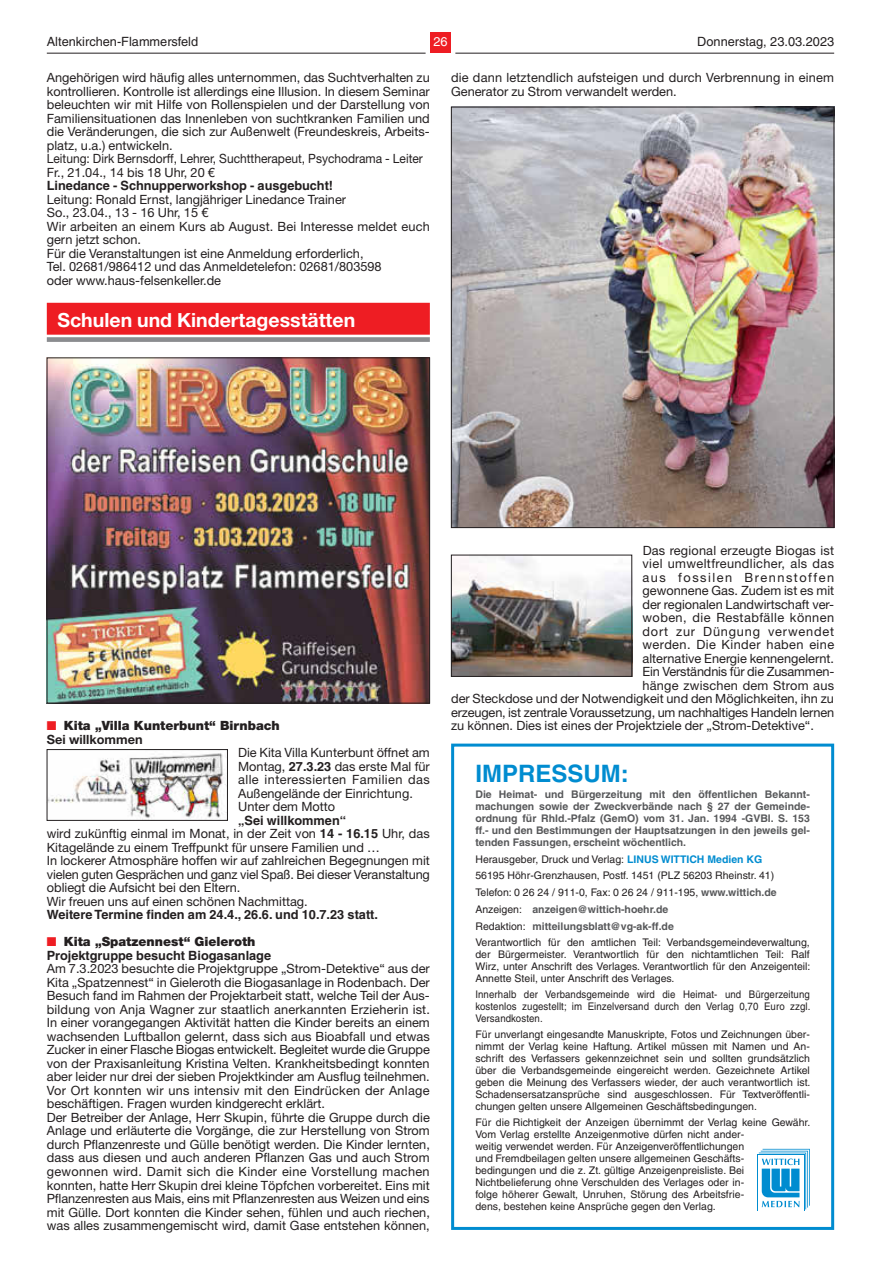
<style>
.page{position:relative;width:881px;height:1263px;background:#fff}
.page>*{position:absolute;margin:0;border:0;box-sizing:border-box;transform-origin:0 0}
.t1{font:700 24px "Helvetica LT";color:#008cd0}
.t2{font:700 19.5px "Helvetica Neue LT";color:#fff}
.t3{font:12.75px/13.5px "Helvetica Neue LT";color:#231f20}
.t4{font:700 12.75px "Helvetica LT";color:#231f20}
.t5{font:900 12.75px/13.5px "Helvetica Neue LT";color:#231f20}
.t6{font:12.75px "Helvetica Neue LT";letter-spacing:.035em;color:#231f20}
.t7{font:12.75px "Helvetica LT";color:#231f20}
.t8{font:12.75px "Helvetica Neue LT";letter-spacing:.03em;color:#231f20}
.t9{font:12.75px "Helvetica Neue LT";letter-spacing:.02em;color:#231f20}
.t10{font:12.75px "Helvetica Neue LT";letter-spacing:.12em;color:#231f20}
.t11{font:12.75px "Helvetica Neue LT";letter-spacing:.065em;color:#231f20}
.t12{font:12.75px "Helvetica LT";color:#fff}
.t13{font:10.5px/12px "Helvetica LT";color:#231f20}
.t14{font:700 10.5px/12px "Helvetica LT";color:#57585a;text-align:justify}
.t15{font:10.5px/12px "Helvetica LT";color:#231f20;text-align:justify;scale:.92 1}
.s1{color:#ee1d23}
.s2{font-weight:700}
.s3{font-family:"Helvetica LT";font-weight:700}
.s4{font-weight:700;color:#008cd0}
.s5{font-weight:700;color:#57585a}
</style>
<div class="page">
<div style="left:430px;top:32px;width:20px;height:21px;background:#ee1d23"></div>
<hr style="left:47px;top:53px;width:378px;height:1px;background:#231f20">
<hr style="left:455px;top:53px;width:378px;height:1px;background:#231f20">
<img style="left:453px;top:109px;width:378px;height:417px">
<img style="left:453px;top:557px;width:176px;height:118px">
<div style="left:451px;top:555px;width:180px;height:122px;border:1px solid #231f20"></div>
<div style="left:47px;top:303px;width:382px;height:32px;background:#ee1d23"></div>
<div style="left:47px;top:337px;width:382px;height:5px;background:#8a8c8f"></div>
<img style="left:49px;top:360px;width:378px;height:341px">
<div style="left:47px;top:358px;width:382px;height:345px;border:1px solid #231f20"></div>
<img style="left:49px;top:753px;width:176px;height:66px">
<div style="left:47px;top:749px;width:180px;height:72px;border:1px solid #231f20"></div>
<div style="left:451px;top:744px;width:382px;height:486px;border:3px solid #008cd0"></div>
<svg style="left:757px;top:1155px;width:1px;height:55px"></svg>
<svg style="left:758px;top:1149px;width:51px;height:60px"></svg>
<p class="t7" style="left:47px;top:34px;width:153px">Altenkirchen-Flammersfeld</p>
<p class="t12" style="left:433px;top:34px;width:16px">26</p>
<p class="t7" style="left:697px;top:34px;width:138px">Donnerstag, 23.03.2023</p>
<p class="t3" style="left:451px;top:71px;width:384px">die dann letztendlich aufsteigen und durch Verbrennung in einem<br>Generator zu Strom verwandelt werden.</p>
<p class="t3" style="left:47px;top:71px;width:384px">Angehörigen wird häufig alles unternommen, das Suchtverhalten zu kontrollieren. Kontrolle ist allerdings eine Illusion. In diesem Seminar beleuchten wir mit Hilfe von Rollenspielen und der Darstellung von Familiensituationen das Innenleben von suchtkranken Familien und die Veränderungen, die sich zur Außenwelt (Freundeskreis, Arbeits&shy;platz, u.a.) entwickeln.<br>Leitung: Dirk Bernsdorff, Lehrer, Suchttherapeut, Psychodrama - Leiter Fr., 21.04., 14 bis 18 Uhr, 20 €</p>
<p class="t4" style="left:47px;top:178px;width:288px">Linedance - Schnupperworkshop - ausgebucht!</p>
<p class="t3" style="left:47px;top:192px;width:384px">Leitung: Ronald Ernst, langjähriger Linedance Trainer<br>So., 23.04., 13 - 16 Uhr, 15 €<br>Wir arbeiten an einem Kurs ab August. Bei Interesse meldet euch gern jetzt schon.<br>Für die Veranstaltungen ist eine Anmeldung erforderlich,<br>Tel. 02681/986412 und das Anmeldetelefon: 02681/803598<br>oder www.haus-felsenkeller.de</p>
<h2 class="t2" style="left:57px;top:308px;width:299px">Schulen und Kindertagesstätten</h2>
<p class="t5" style="left:47px;top:719px;width:234px"><span class="s1">■</span> Kita „Villa Kunterbunt“ Birnbach<br><span class="s2">Sei willkommen</span></p>
<p class="t3" style="left:238px;top:746px;width:193px">Die Kita Villa Kunterbunt öffnet am<br>Montag, <span class="s3">27.3.23</span> das erste Mal für alle interessierten Familien das<br>Außengelände der Einrichtung.<br>Unter dem Motto</p>
<p class="t4" style="left:238px;top:813px;width:109px">„Sei willkommen“</p>
<p class="t3" style="left:47px;top:827px;width:384px">wird zukünftig einmal im Monat, in der Zeit von <span class="s3">14 - 16.15</span> Uhr, das Kitagelände zu einem Treffpunkt für unsere Familien und …<br>In lockerer Atmosphäre hoffen wir auf zahlreichen Begegnungen mit vielen guten Gesprächen und ganz viel Spaß. Bei dieser Veranstaltung obliegt die Aufsicht bei den Eltern.<br>Wir freuen uns auf einen schönen Nachmittag.</p>
<p class="t4" style="left:47px;top:907px;width:332px">Weitere Termine finden am 24.4., 26.6. und 10.7.23 statt.</p>
<p class="t5" style="left:47px;top:935px;width:210px"><span class="s1">■</span> Kita „Spatzennest“ Gieleroth</p>
<p class="t4" style="left:47px;top:948px;width:226px">Projektgruppe besucht Biogasanlage</p>
<p class="t3" style="left:47px;top:962px;width:384px">Am 7.3.2023 besuchte die Projektgruppe „Strom-Detektive“ aus der Kita „Spatzennest“ in Gieleroth die Biogasanlage in Rodenbach. Der Besuch fand im Rahmen der Projektarbeit statt, welche Teil der Aus&shy;bildung von Anja Wagner zur staatlich anerkannten Erzieherin ist.<br>In einer vorangegangen Aktivität hatten die Kinder bereits an einem wachsenden Luftballon gelernt, dass sich aus Bioabfall und etwas Zucker in einer Flasche Biogas entwickelt. Begleitet wurde die Gruppe von der Praxisanleitung Kristina Velten. Krankheitsbedingt konnten aber leider nur drei der sieben Projektkinder am Ausflug teilnehmen.<br>Vor Ort konnten wir uns intensiv mit den Eindrücken der Anlage beschäftigen. Fragen wurden kindgerecht erklärt.<br>Der Betreiber der Anlage, Herr Skupin, führte die Gruppe durch die Anlage und erläuterte die Vorgänge, die zur Herstellung von Strom durch Pflanzenreste und Gülle benötigt werden. Die Kinder lernten, dass aus diesen und auch anderen Pflanzen Gas und auch Strom gewonnen wird. Damit sich die Kinder eine Vorstellung machen konnten, hatte Herr Skupin drei kleine Töpfchen vorbereitet. Eins mit Pflanzenresten aus Mais, eins mit Pflanzenresten aus Weizen und eins mit Gülle. Dort konnten die Kinder sehen, fühlen und auch riechen, was alles zusammengemischt wird, damit Gase entstehen können,</p>
<p class="t3" style="left:642px;top:543px;width:193px">Das regional erzeugte Biogas ist</p>
<p class="t8" style="left:642px;top:556px;width:193px">viel umweltfreundlicher, als das</p>
<p class="t10" style="left:642px;top:570px;width:193px">aus fossilen Brennstoffen</p>
<p class="t3" style="left:642px;top:584px;width:193px">gewonnene Gas. Zudem ist es mit</p>
<p class="t3" style="left:642px;top:597px;width:193px">der regionalen Landwirtschaft ver-</p>
<p class="t6" style="left:642px;top:610px;width:193px">woben, die Restabfälle können</p>
<p class="t11" style="left:642px;top:624px;width:193px">dort zur Düngung verwendet</p>
<p class="t6" style="left:642px;top:637px;width:193px">werden. Die Kinder haben eine</p>
<p class="t3" style="left:642px;top:651px;width:193px">alternative Energie kennengelernt.</p>
<p class="t3" style="left:642px;top:665px;width:193px">Ein Verständnis für die Zusammen-</p>
<p class="t9" style="left:642px;top:678px;width:193px">hänge zwischen dem Strom aus</p>
<p class="t3" style="left:451px;top:692px;width:384px">der Steckdose und der Notwendigkeit und den Möglichkeiten, ihn zu</p>
<p class="t3" style="left:451px;top:705px;width:384px">erzeugen, ist zentrale Voraussetzung, um nachhaltiges Handeln lernen</p>
<p class="t3" style="left:451px;top:719px;width:364px">zu können. Dies ist eines der Projektziele der „Strom-Detektive“.</p>
<h1 class="t1" style="left:475px;top:759px;width:155px">IMPRESSUM:</h1>
<p class="t14" style="left:475px;top:788px;width:336px">Die Heimat- und Bürgerzeitung mit den öffentlichen Bekannt&shy;machungen sowie der Zweckverbände nach § 27 der Gemeinde&shy;ordnung für Rhld.-Pfalz (GemO) vom 31. Jan. 1994 -GVBl. S. 153 ff.- und den Bestimmungen der Hauptsatzungen in den jeweils gel&shy;tenden Fassungen, erscheint wöchentlich.</p>
<p class="t13" style="left:475px;top:851px;width:336px;line-height:16.5px">Herausgeber, Druck und Verlag: <span class="s4">LINUS WITTICH Medien KG<br></span>56195 Höhr-Grenzhausen, Postf. 1451 (PLZ 56203 Rheinstr. 41)<br>Telefon: 0 26 24 / 911-0, Fax: 0 26 24 / 911-195, <span class="s5">www.wittich.de </span>Anzeigen: <span class="s5">anzeigen@wittich-hoehr.de<br></span>Redaktion: <span class="s5">mitteilungsblatt@vg-ak-ff.de<br></span>Verantwortlich für den amtlichen Teil: Verbandsgemeindeverwaltung,</p>
<p class="t13" style="left:475px;top:948px;width:336px;text-align:justify">der Bürgermeister. Verantwortlich für den nichtamtlichen Teil: Ralf Wirz, unter Anschrift des Verlages. Verantwortlich für den Anzeigenteil:<br>Annette Steil, unter Anschrift des Verlages.</p>
<p class="t15" style="left:475px;top:988px;width:365px">Innerhalb der Verbandsgemeinde wird die Heimat- und Bürgerzeitung kostenlos zugestellt; im Einzelversand durch den Verlag 0,70 Euro zzgl.<br>Versandkosten.</p>
<p class="t13" style="left:475px;top:1028px;width:336px;text-align:justify">Für unverlangt eingesandte Manuskripte, Fotos und Zeichnungen über&shy;nimmt der Verlag keine Haftung. Artikel müssen mit Namen und An&shy;schrift des Verfassers gekennzeichnet sein und sollten grundsätzlich über die Verbandsgemeinde eingereicht werden. Gezeichnete Artikel geben die Meinung des Verfassers wieder, der auch verantwortlich ist.<br>Schadensersatzansprüche sind ausgeschlossen. Für Textveröffentli&shy;chungen gelten unsere Allgemeinen Geschäftsbedingungen.</p>
<p class="t13" style="left:475px;top:1116px;width:336px">Für die Richtigkeit der Anzeigen übernimmt der Verlag keine Gewähr.<br>Vom Verlag erstellte Anzeigenmotive dürfen nicht ander-<br>weitig verwendet werden. Für Anzeigenveröffentlichungen<br>und Fremdbeilagen gelten unsere allgemeinen Geschäfts-<br>bedingungen und die z. Zt. gültige Anzeigenpreisliste. Bei Nichtbelieferung ohne Verschulden des Verlages oder in-<br>folge höherer Gewalt, Unruhen, Störung des Arbeitsfrie-<br>dens, bestehen keine Ansprüche gegen den Verlag.</p>
</div>
